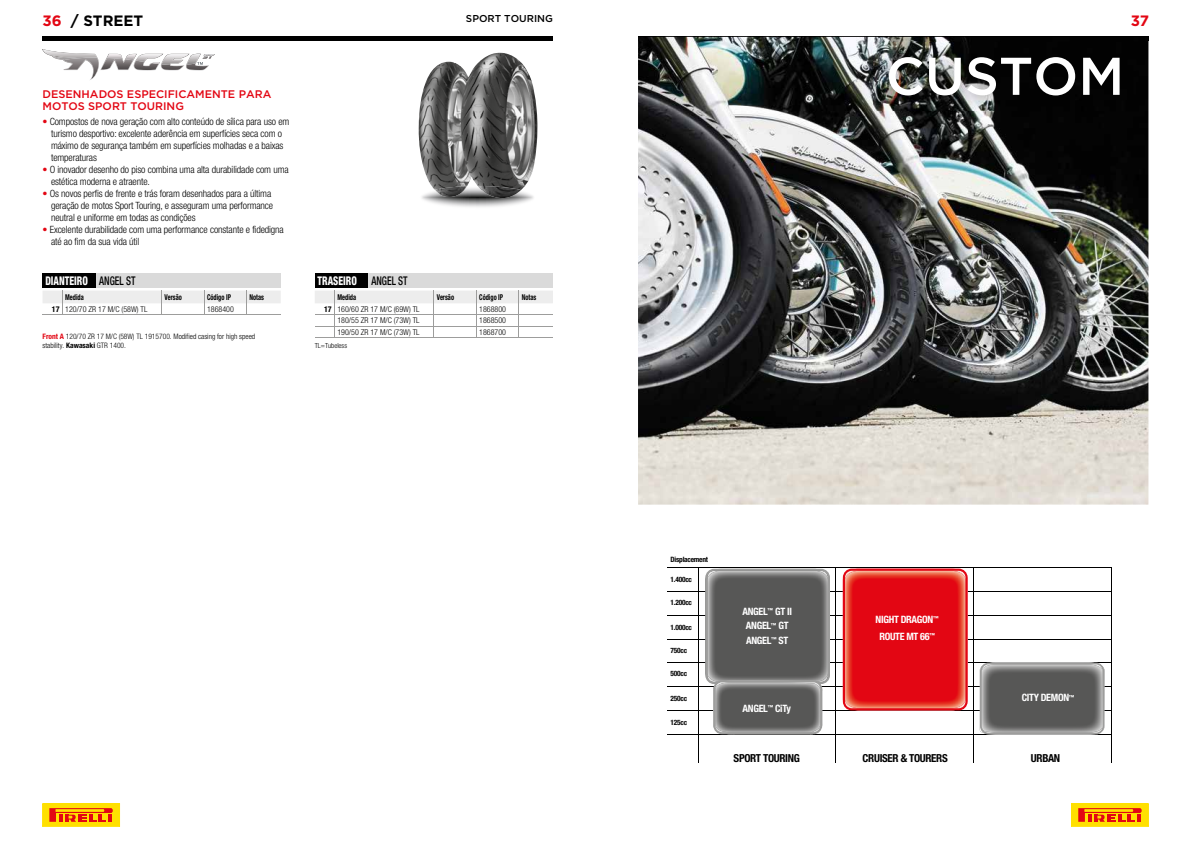
<style>
.page{position:relative;width:1191px;height:842px;background:#fff}
.page>*{position:absolute;margin:0;border:0;box-sizing:border-box;transform-origin:0 0}
.t1{font:500 53px "Gotham";color:#fff}
.t2{font:700 15px "Gotham";color:#000}
.t3{font:700 15px "Gotham";color:#e30613}
.t4{font:800 condensed 12px "Helvetica Neue LT Std";color:#fff;scale:.8 1}
.t5{font:500 11px/12px "Gotham";color:#e30613}
.t6{font:700 condensed 11px "Helvetica Neue LT Std";letter-spacing:-.03em;color:#000}
.t7{font:700 condensed 10.1px/14.7px "Helvetica Neue LT Std";letter-spacing:-.03em;color:#fff;text-align:center}
.t8{font:300 condensed 10px/12px "Helvetica Neue LT Std";letter-spacing:-.01em;color:#000}
.t9{font:500 10px "Gotham";color:#000}
.t10{font:300 condensed 8px "Helvetica Neue LT Std";color:#000}
.t11{font:700 condensed 8px "Helvetica Neue LT Std";color:#000;scale:.8 1}
.t12{font:300 condensed 7.5px/9px "Helvetica Neue LT Std";color:#000}
.t13{font:700 condensed 7.4px "Helvetica Neue LT Std";letter-spacing:-.03em;color:#000}
.t14{font:300 condensed 7px "Helvetica Neue LT Std";color:#000}
.s1{color:#e30613}
.s2{font-weight:500;color:#000}
.s3{font-weight:700}
.s4{font-weight:700;color:#e30613}
</style>
<div class="page">
<hr style="left:43px;top:37px;width:510px;height:4px;background:#000">
<div style="left:1071px;top:804px;width:77px;height:22px;background:#ffe000"></div>
<svg style="left:1078px;top:808px;width:63px;height:14px"></svg>
<div style="left:43px;top:804px;width:77px;height:22px;background:#ffe000"></div>
<svg style="left:49px;top:808px;width:64px;height:14px"></svg>
<img style="left:638px;top:37px;width:510px;height:468px">
<img style="left:874px;top:42px;width:261px;height:69px">
<svg style="left:42px;top:49px;width:173px;height:31px"></svg>
<img style="left:418px;top:54px;width:105px;height:132px">
<img style="left:422px;top:186px;width:112px;height:21px">
<img style="left:435px;top:186px;width:86px;height:12px">
<svg style="left:43px;top:291px;width:238px;height:24px"></svg>
<svg style="left:315px;top:291px;width:238px;height:47px"></svg>
<div style="left:43px;top:274px;width:53px;height:14px;background:#000"></div>
<div style="left:96px;top:274px;width:185px;height:14px;background:#dadada"></div>
<div style="left:315px;top:274px;width:54px;height:14px;background:#000"></div>
<div style="left:369px;top:274px;width:184px;height:14px;background:#dadada"></div>
<hr style="left:667px;top:591px;width:444px;height:1px;background:#000">
<hr style="left:667px;top:567px;width:444px;height:1px;background:#000">
<hr style="left:667px;top:615px;width:444px;height:1px;background:#000">
<hr style="left:667px;top:639px;width:444px;height:1px;background:#000">
<hr style="left:667px;top:662px;width:444px;height:1px;background:#000">
<hr style="left:667px;top:686px;width:444px;height:1px;background:#000">
<hr style="left:698px;top:568px;width:1px;height:195px;background:#000">
<hr style="left:667px;top:710px;width:444px;height:1px;background:#000">
<hr style="left:1111px;top:568px;width:1px;height:195px;background:#000">
<hr style="left:667px;top:734px;width:444px;height:1px;background:#000">
<svg style="left:843px;top:569px;width:124px;height:141px;background:#e4181e"></svg>
<svg style="left:979px;top:662px;width:125px;height:73px;background:#6e6e6d"></svg>
<svg style="left:705px;top:569px;width:125px;height:165px;background:#6c6c6b"></svg>
<hr style="left:973px;top:568px;width:1px;height:195px;background:#000">
<hr style="left:835px;top:568px;width:1px;height:195px;background:#000">
<h2 class="t2" style="left:43px;top:11px;width:102px"><span class="s1">36</span> / STREET</h2>
<p class="t9" style="left:466px;top:12px;width:88px">SPORT TOURING</p>
<h2 class="t3" style="left:1130px;top:11px;width:20px">37</h2>
<p class="t5" style="left:43px;top:88px;width:230px">DESENHADOS ESPECIFICAMENTE PARA<br>MOTOS SPORT TOURING</p>
<p class="t8" style="left:51px;top:116px;width:240px;text-indent:-8px"><span class="s1">•</span> Compostos de nova geração com alto conteúdo de sílica para uso em turismo desportivo: excelente aderência em superfícies seca com o máximo de segurança também em superfícies molhadas e a baixas temperaturas</p>
<p class="t8" style="left:51px;top:164px;width:239px;text-indent:-8px"><span class="s1">•</span> O inovador desenho do piso combina uma alta durabilidade com uma estética moderna e atraente.</p>
<p class="t8" style="left:51px;top:188px;width:224px;text-indent:-8px"><span class="s1">•</span> Os novos perfis de frente e trás foram desenhados para a última geração de motos Sport Touring, e asseguram uma performance neutral e uniforme em todas as condições</p>
<p class="t8" style="left:51px;top:224px;width:234px;text-indent:-8px"><span class="s1">•</span> Excelente durabilidade com uma performance constante e fidedigna até ao fim da sua vida útil</p>
<p class="t4" style="left:45px;top:273px;width:114px">DIANTEIRO <span class="s2">ANGEL ST</span></p>
<p class="t4" style="left:317px;top:273px;width:114px">TRASEIRO <span class="s2">ANGEL ST</span></p>
<p class="t11" style="left:65px;top:292px;width:25px">Medida</p>
<p class="t11" style="left:164px;top:292px;width:23px">Versão</p>
<p class="t11" style="left:207px;top:292px;width:32px">Código IP</p>
<p class="t11" style="left:249px;top:292px;width:20px">Notas</p>
<p class="t10" style="left:52px;top:304px;width:97px"><span class="s3">17</span> 120/70 ZR 17 M/C (58W) TL</p>
<p class="t10" style="left:207px;top:304px;width:28px">1868400</p>
<p class="t12" style="left:43px;top:332px;width:214px"><span class="s4">Front A</span> 120/70 ZR 17 M/C (58W) TL 1915700. Modified casing for high speed stability. <span class="s3">Kawasaki</span> GTR 1400.</p>
<p class="t11" style="left:337px;top:292px;width:25px">Medida</p>
<p class="t11" style="left:437px;top:292px;width:23px">Versão</p>
<p class="t11" style="left:479px;top:292px;width:32px">Código IP</p>
<p class="t11" style="left:522px;top:292px;width:20px">Notas</p>
<p class="t10" style="left:324px;top:304px;width:97px"><span class="s3">17</span> 160/60 ZR 17 M/C (69W) TL</p>
<p class="t10" style="left:479px;top:304px;width:28px">1868800</p>
<p class="t10" style="left:337px;top:316px;width:84px">180/55 ZR 17 M/C (73W) TL</p>
<p class="t10" style="left:479px;top:316px;width:28px">1868500</p>
<p class="t10" style="left:337px;top:327px;width:84px">190/50 ZR 17 M/C (73W) TL</p>
<p class="t10" style="left:479px;top:327px;width:28px">1868700</p>
<p class="t14" style="left:315px;top:342px;width:34px">TL=Tubeless</p>
<h1 class="t1" style="left:885px;top:41px;width:240px">CUSTOM</h1>
<p class="t13" style="left:670px;top:555px;width:39px">Displacement</p>
<p class="t13" style="left:670px;top:575px;width:23px">1.400cc</p>
<p class="t13" style="left:670px;top:598px;width:23px">1.200cc</p>
<p class="t13" style="left:670px;top:623px;width:23px">1.000cc</p>
<p class="t13" style="left:670px;top:646px;width:18px">750cc</p>
<p class="t13" style="left:670px;top:669px;width:18px">500cc</p>
<p class="t13" style="left:670px;top:694px;width:18px">250cc</p>
<p class="t13" style="left:670px;top:718px;width:18px">125cc</p>
<p class="t7" style="left:742px;top:603px;width:51px">ANGEL<sup>™</sup> GT II<br>ANGEL<sup>™</sup> GT<br>ANGEL<sup>™</sup> ST</p>
<p class="t7" style="left:742px;top:701px;width:50px">ANGEL<sup>™</sup> CiTy</p>
<p class="t7" style="left:875px;top:611px;width:64px;line-height:16.6px">NIGHT DRAGON<sup>™<br></sup>ROUTE MT 66<sup>™</sup></p>
<p class="t7" style="left:1021px;top:690px;width:54px">CITY DEMON<sup>™</sup></p>
<p class="t6" style="left:733px;top:752px;width:68px">SPORT TOURING</p>
<p class="t6" style="left:862px;top:752px;width:87px">CRUISER &amp; TOURERS</p>
<p class="t6" style="left:1031px;top:752px;width:31px">URBAN</p>
</div>
